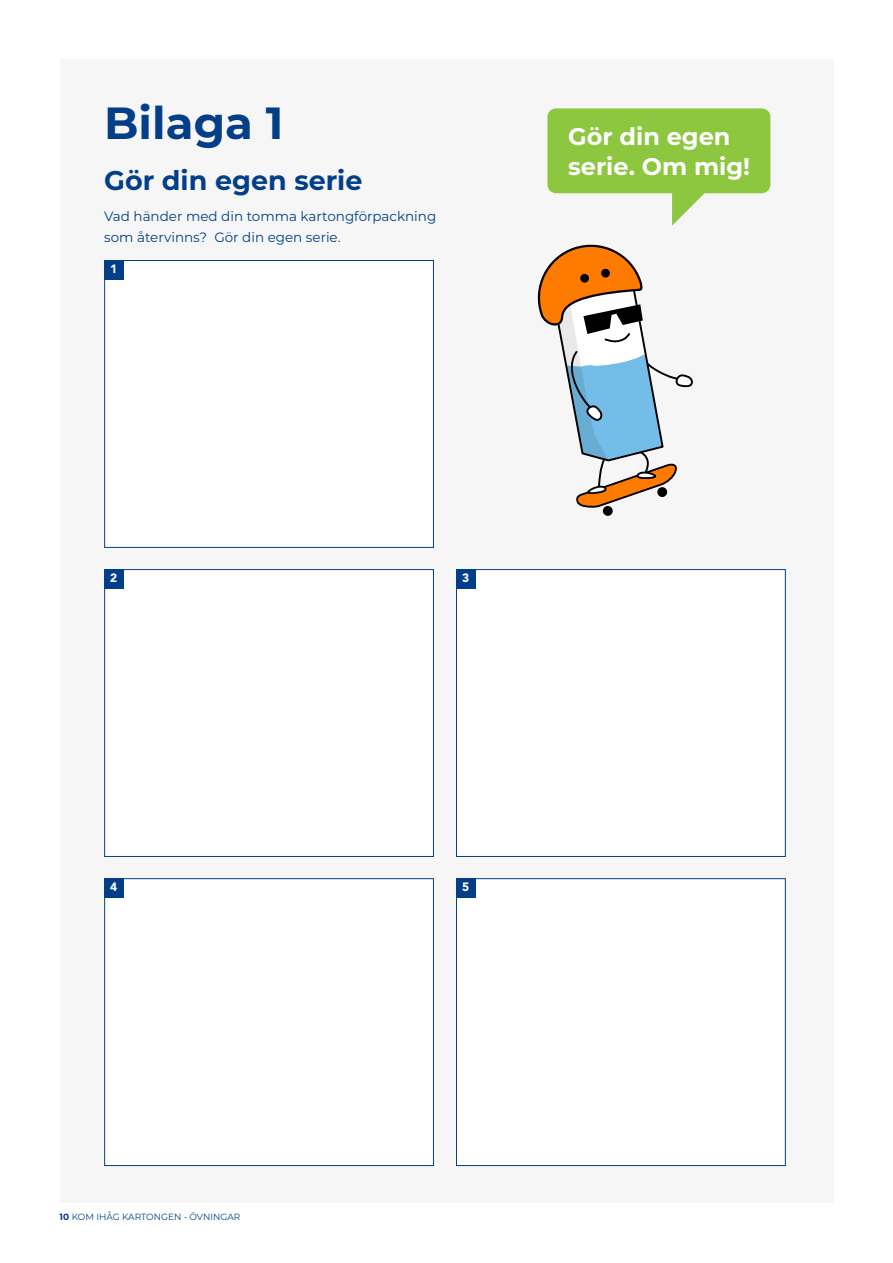
<style>
.page{position:relative;width:893px;height:1263px;background:#fff}
.page>*{position:absolute;margin:0;border:0;box-sizing:border-box;transform-origin:0 0}
.t1{font:700 45px "Montserrat";color:#023f88}
.t2{font:700 27px "Montserrat";color:#023f88}
.t3{font:700 24px/30px "Montserrat";color:#fff}
.t4{font:13.5px/21px "Montserrat";color:#023f88}
.Rubrik_2{font:900 12px "Avenir TP";color:#fff}
.t5{font:9px "Montserrat";color:#023f88}
.s1{font-weight:700}
</style>
<div class="page">
<div style="left:60px;top:60px;width:773px;height:1143px;background:#f6f6f6"></div>
<div style="left:603px;top:506px;width:10px;height:10px;background:#000;border-radius:50%"></div>
<svg style="left:537px;top:244px;width:156px;height:266px"></svg>
<div style="left:580px;top:274px;width:9px;height:9px;background:#000;border-radius:50%"></div>
<div style="left:601px;top:269px;width:9px;height:9px;background:#000;border-radius:50%"></div>
<div style="left:547px;top:108px;width:223px;height:85px;background:#8dc63f;border-radius:9px"></div>
<svg style="left:672px;top:193px;width:42px;height:33px"></svg>
<div style="left:104px;top:878px;width:330px;height:288px;background:#fff;border:1px solid #023f88"></div>
<div style="left:104px;top:569px;width:330px;height:288px;background:#fff;border:1px solid #023f88"></div>
<div style="left:104px;top:260px;width:330px;height:288px;background:#fff;border:1px solid #023f88"></div>
<div style="left:456px;top:878px;width:330px;height:288px;background:#fff;border:1px solid #023f88"></div>
<div style="left:456px;top:569px;width:330px;height:288px;background:#fff;border:1px solid #023f88"></div>
<div style="left:104px;top:260px;width:19px;height:19px;background:#023f88"></div>
<div style="left:104px;top:569px;width:19px;height:19px;background:#023f88"></div>
<div style="left:104px;top:878px;width:19px;height:19px;background:#023f88"></div>
<div style="left:456px;top:569px;width:19px;height:19px;background:#023f88"></div>
<div style="left:456px;top:878px;width:19px;height:19px;background:#023f88"></div>
<p class="t1" style="left:104px;top:91px;width:181px">Bilaga 1</p>
<p class="t2" style="left:104px;top:161px;width:260px">Gör din egen serie</p>
<p class="t4" style="left:104px;top:205px;width:334px">Vad händer med din tomma kartongförpackning som återvinns? Gör din egen serie.</p>
<p class="Rubrik_2" style="left:110px;top:261px;width:9px">1</p>
<p class="t3" style="left:568px;top:121px;width:183px">Gör din egen serie. Om mig!</p>
<p class="Rubrik_2" style="left:110px;top:570px;width:9px">2</p>
<p class="Rubrik_2" style="left:462px;top:570px;width:9px">3</p>
<p class="Rubrik_2" style="left:110px;top:879px;width:9px">4</p>
<p class="Rubrik_2" style="left:462px;top:879px;width:9px">5</p>
<p class="t5" style="left:60px;top:1210px;width:182px"><span class="s1">10</span> KOM IHÅG KARTONGEN - ÖVNINGAR</p>
</div>
